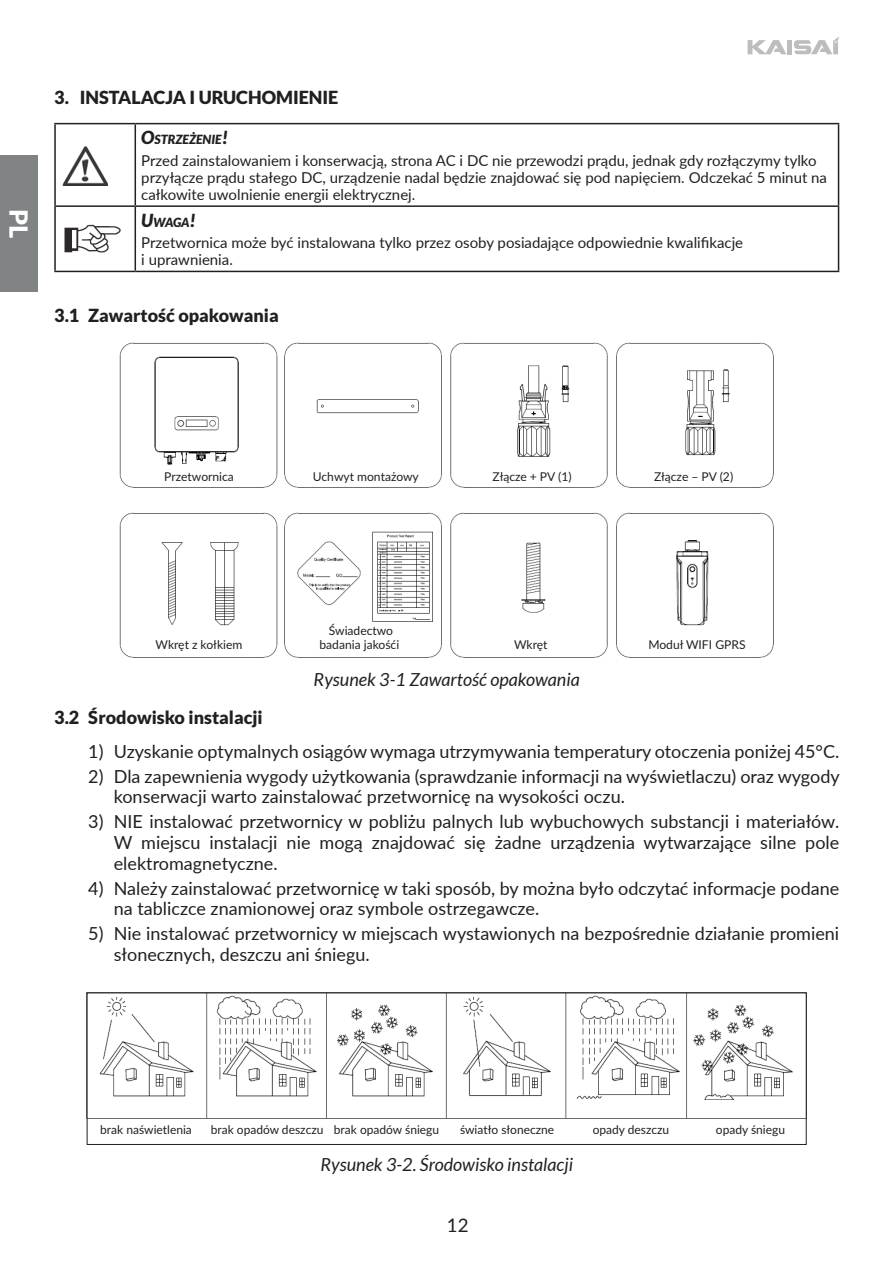
<style>
.page{position:relative;width:892px;height:1263px;background:#fff}
.page>*{position:absolute;margin:0;border:0;box-sizing:border-box;transform-origin:0 0}
.t1{font:900 24.9px "Lato";color:#fff}
.t2{font:18.75px "Lato";color:#231f20}
.t3{font:18px/20.7px "Lato";color:#231f20}
.t4{font:900 18px "Lato";color:#231f20}
.t5{font:italic 18px "Lato";color:#231f20}
.t6{font:15px/17.2px "Lato";color:#231f20}
.t7{font:italic 900 12.6px "Lato";color:#231f20}
.t8{font:12.15px/14.5px "Lato";color:#231f20;text-align:center}
.t9{font:12px "Lato";color:#231f20}
.s1{font-size:18px}
</style>
<div class="page">
<svg style="left:747px;top:40px;width:39px;height:14px"></svg>
<div style="left:787px;top:40px;width:5px;height:14px;background:#bcbdc0"></div>
<svg style="left:794px;top:37px;width:45px;height:17px"></svg>
<hr style="left:54px;top:123px;width:81px;height:1px;background:#231f20">
<hr style="left:54px;top:124px;width:2px;height:81px;background:#231f20">
<hr style="left:135px;top:123px;width:704px;height:1px;background:#231f20">
<hr style="left:135px;top:124px;width:1px;height:81px;background:#231f20">
<hr style="left:838px;top:124px;width:1px;height:81px;background:#231f20">
<hr style="left:54px;top:205px;width:81px;height:2px;background:#231f20">
<hr style="left:54px;top:207px;width:2px;height:64px;background:#231f20">
<hr style="left:135px;top:205px;width:704px;height:2px;background:#231f20">
<hr style="left:135px;top:207px;width:1px;height:64px;background:#231f20">
<hr style="left:838px;top:207px;width:1px;height:64px;background:#231f20">
<hr style="left:54px;top:271px;width:81px;height:1px;background:#231f20">
<hr style="left:135px;top:271px;width:704px;height:1px;background:#231f20">
<img style="left:62px;top:146px;width:46px;height:39px">
<img style="left:64px;top:224px;width:57px;height:29px">
<img style="left:119px;top:342px;width:655px;height:316px">
<div style="left:161px;top:470px;width:79px;height:12px;background:#fff"></div>
<div style="left:313px;top:470px;width:111px;height:12px;background:#fff"></div>
<div style="left:472px;top:462px;width:106px;height:23px;background:#fff"></div>
<div style="left:640px;top:464px;width:106px;height:19px;background:#fff"></div>
<div style="left:141px;top:631px;width:106px;height:19px;background:#fff"></div>
<div style="left:308px;top:623px;width:107px;height:28px;background:#fff"></div>
<div style="left:475px;top:626px;width:107px;height:27px;background:#fff"></div>
<div style="left:650px;top:638px;width:99px;height:15px;background:#fff"></div>
<img style="left:86px;top:992px;width:721px;height:128px">
<div style="left:90px;top:1098px;width:116px;height:15px;background:#fff"></div>
<div style="left:209px;top:1098px;width:116px;height:15px;background:#fff"></div>
<div style="left:328px;top:1098px;width:116px;height:15px;background:#fff"></div>
<div style="left:449px;top:1098px;width:115px;height:17px;background:#fff"></div>
<div style="left:569px;top:1099px;width:116px;height:16px;background:#fff"></div>
<div style="left:688px;top:1100px;width:116px;height:15px;background:#fff"></div>
<div style="left:87px;top:992px;width:719px;height:152px;border:1px solid #231f20"></div>
<div style="left:0;top:155px;width:38px;height:136px;background:#7f8384"></div>
<h1 class="t1" style="left:37px;top:209px;width:30px;rotate:90deg">PL</h1>
<p class="t4" style="left:54px;top:87px;width:286px">3. INSTALACJA I URUCHOMIENIE</p>
<p class="t7" style="left:141px;top:132px;width:88px"><span class="s1">O</span>STRZEŻENIE<span class="s1">!</span></p>
<p class="t6" style="left:141px;top:151px;width:687px">Przed zainstalowaniem i konserwacją, strona AC i DC nie przewodzi prądu, jednak gdy rozłączymy tylko przyłącze prądu stałego DC, urządzenie nadal będzie znajdować się pod napięciem. Odczekać 5 minut na całkowite uwolnienie energii elektrycznej.</p>
<p class="t7" style="left:141px;top:215px;width:56px"><span class="s1">U</span>WAGA<span class="s1">!</span></p>
<p class="t6" style="left:141px;top:233px;width:603px">Przetwornica może być instalowana tylko przez osoby posiadające odpowiednie kwalifikacje i uprawnienia.</p>
<p class="t4" style="left:54px;top:305px;width:226px">3.1 Zawartość opakowania</p>
<p class="t8" style="left:164px;top:468px;width:71px">Przetwornica</p>
<p class="t8" style="left:313px;top:468px;width:107px">Uchwyt montażowy</p>
<p class="t8" style="left:492px;top:468px;width:81px">Złącze + PV (1)</p>
<p class="t8" style="left:654px;top:468px;width:81px">Złącze – PV (2)</p>
<p class="t8" style="left:156px;top:636px;width:88px">Wkręt z kołkiem</p>
<p class="t8" style="left:319px;top:622px;width:81px">Świadectwo badania jakośći</p>
<p class="t8" style="left:514px;top:636px;width:35px">Wkręt</p>
<p class="t8" style="left:648px;top:636px;width:99px">Moduł WIFI GPRS</p>
<p class="t5" style="left:314px;top:669px;width:268px">Rysunek 3-1 Zawartość opakowania</p>
<p class="t4" style="left:54px;top:707px;width:210px">3.2 Środowisko instalacji</p>
<p class="t3" style="left:88px;top:740px;width:752px">1) Uzyskanie optymalnych osiągów wymaga utrzymywania temperatury otoczenia poniżej 45°C.</p>
<p class="t3" style="left:114px;top:765px;width:727px;text-indent:-26px">2) Dla zapewnienia wygody użytkowania (sprawdzanie informacji na wyświetlaczu) oraz wygody konserwacji warto zainstalować przetwornicę na wysokości oczu.</p>
<p class="t3" style="left:114px;top:810px;width:727px;text-align:justify;text-indent:-26px">3) NIE instalować przetwornicy w pobliżu palnych lub wybuchowych substancji i materiałów.<br>W miejscu instalacji nie mogą znajdować się żadne urządzenia wytwarzające silne pole elektromagnetyczne.</p>
<p class="t3" style="left:114px;top:877px;width:727px;text-indent:-26px">4) Należy zainstalować przetwornicę w taki sposób, by można było odczytać informacje podane na tabliczce znamionowej oraz symbole ostrzegawcze.</p>
<p class="t3" style="left:114px;top:922px;width:727px;text-indent:-26px">5) Nie instalować przetwornicy w miejscach wystawionych na bezpośrednie działanie promieni słonecznych, deszczu ani śniegu.</p>
<p class="t9" style="left:100px;top:1121px;width:93px">brak naświetlenia</p>
<p class="t9" style="left:211px;top:1121px;width:230px">brak opadów deszczu brak opadów śniegu</p>
<p class="t9" style="left:460px;top:1121px;width:96px">światło słoneczne</p>
<p class="t9" style="left:593px;top:1121px;width:78px">opady deszczu</p>
<p class="t9" style="left:716px;top:1121px;width:71px">opady śniegu</p>
<p class="t5" style="left:320px;top:1154px;width:254px">Rysunek 3-2. Środowisko instalacji</p>
<p class="t2" style="left:447px;top:1211px;width:23px">12</p>
</div>
